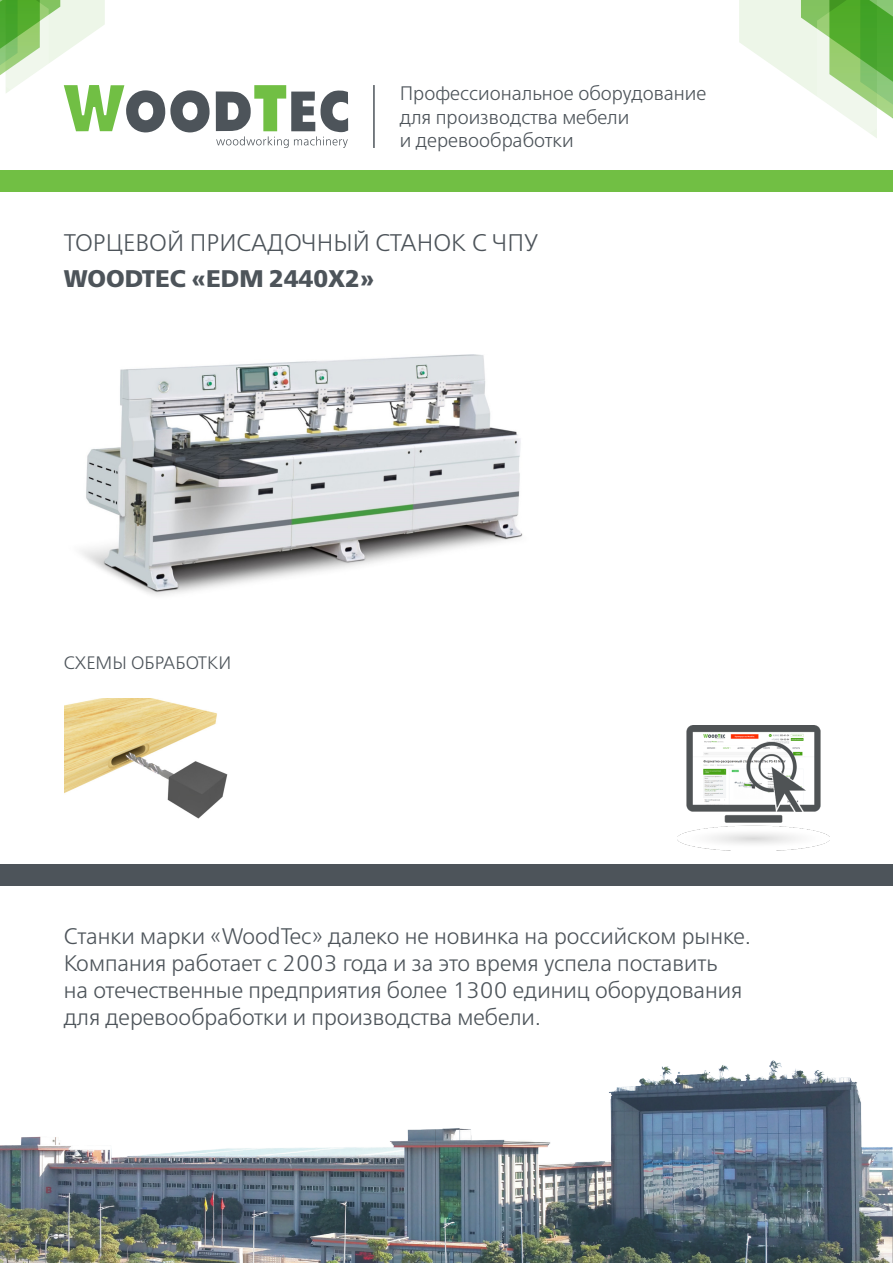
<style>
.page{position:relative;width:893px;height:1263px;background:#fff}
.page>*{position:absolute;margin:0;border:0;box-sizing:border-box;transform-origin:0 0}
.t1{font:24px/36px "Free Set Light C";color:#4d545a}
.ЗАГОЛОВКИ{font:22.5px/27px "Free Set Light C";color:#4d545a}
.t2{font:19.5px/23.4px "Free Set Light C";color:#4d545a}
.t3{font:18px "Free Set Light C";color:#4d545a}
.s1{font-family:"Free Set Bold C"}
</style>
<div class="page">
<img style="left:81px;top:354px;width:442px;height:241px">
<svg style="left:739px;top:0;width:154px;height:138px"></svg>
<svg style="left:0;top:0;width:348px;height:148px"></svg>
<div style="left:0;top:170px;width:893px;height:21px;background:#71bf44"></div>
<div style="left:0;top:864px;width:893px;height:21px;background:#4d545a"></div>
<hr style="left:373px;top:85px;width:2px;height:63px;background:#4d545a">
<img style="left:0;top:1060px;width:893px;height:203px">
<img style="left:677px;top:725px;width:152px;height:125px">
<img style="left:65px;top:699px;width:163px;height:120px">
<p class="t2" style="left:400px;top:83px;width:308px">Профессиональное оборудование для производства мебели<br>и деревообработки</p>
<p class="t1" style="left:64px;top:226px;width:476px">ТОРЦЕВОЙ ПРИСАДОЧНЫЙ СТАНОК С ЧПУ<br><span class="s1">WOODTEC «EDM 2440X2»</span></p>
<p class="t3" style="left:64px;top:653px;width:169px">СХЕМЫ ОБРАБОТКИ</p>
<p class="ЗАГОЛОВКИ" style="left:64px;top:924px;width:689px">Станки марки «WoodTec» далеко не новинка на российском рынке.<br>Компания работает с 2003 года и за это время успела поставить<br>на отечественные предприятия более 1300 единиц оборудования для деревообработки и производства мебели.</p>
</div>
